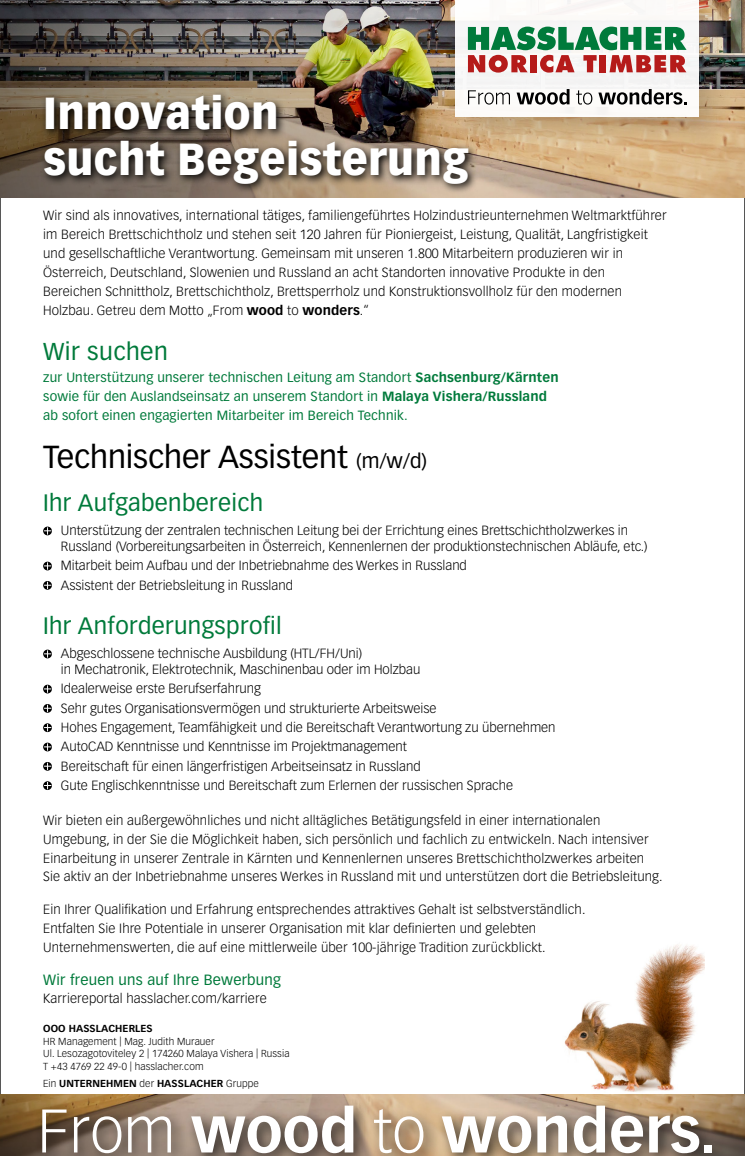
<style>
.page{position:relative;width:745px;height:1156px;background:#fff}
.page>*{position:absolute;margin:0;border:0;box-sizing:border-box;transform-origin:0 0}
.t1{font:900 44px/45.9px "Vectora LT Std";letter-spacing:.01em;color:#fff;scale:.94 1}
.t2{font:31.25px "Vectora LT Std";letter-spacing:-.005em;color:#000}
.t3{font:24px "Vectora LT Std";letter-spacing:.015em;color:#007a3b}
.t4{font:23.38px "Vectora LT Std";letter-spacing:.015em;color:#007a3b}
.t5{font:14.62px "Vectora LT Std";letter-spacing:.015em;color:#007a3b}
.t6{font:300 13.12px/19px "Vectora LT Std";letter-spacing:.01em;color:#000}
.t7{font:13.12px/19px "Vectora LT Std";letter-spacing:.015em;color:#007a3b}
.t8{font:300 10px/12.5px "Vectora LT Std";letter-spacing:.01em;color:#000}
.t9{font:700 10px "Vectora LT Std";letter-spacing:.01em;color:#000}
.s1{font-weight:700}
.s2{font-size:20px}
.s3{font-weight:300}
</style>
<div class="page">
<img style="left:564px;top:944px;width:140px;height:148px">
<img style="left:0;top:1094px;width:744px;height:61px">
<div style="left:35px;top:1097px;width:692px;height:58px;background:#000;opacity:.75"></div>
<svg style="left:42px;top:1109px;width:24px;height:43px"></svg>
<svg style="left:74px;top:1115px;width:47px;height:37px"></svg>
<svg style="left:128px;top:1115px;width:43px;height:37px"></svg>
<svg style="left:191px;top:1105px;width:162px;height:47px"></svg>
<svg style="left:374px;top:1108px;width:49px;height:44px"></svg>
<svg style="left:441px;top:1115px;width:90px;height:37px"></svg>
<svg style="left:537px;top:1115px;width:29px;height:37px"></svg>
<svg style="left:573px;top:1105px;width:31px;height:47px"></svg>
<svg style="left:610px;top:1115px;width:32px;height:37px"></svg>
<svg style="left:648px;top:1115px;width:50px;height:37px"></svg>
<div style="left:703px;top:1144px;width:8px;height:8px;background:#fff"></div>
<svg style="left:43px;top:526px;width:9px;height:9px"></svg>
<svg style="left:44px;top:527px;width:7px;height:7px"></svg>
<svg style="left:43px;top:561px;width:9px;height:9px"></svg>
<svg style="left:44px;top:562px;width:7px;height:7px"></svg>
<svg style="left:44px;top:581px;width:7px;height:8px"></svg>
<svg style="left:43px;top:649px;width:9px;height:9px"></svg>
<svg style="left:44px;top:650px;width:7px;height:7px"></svg>
<svg style="left:43px;top:684px;width:9px;height:9px"></svg>
<svg style="left:44px;top:685px;width:7px;height:7px"></svg>
<svg style="left:44px;top:704px;width:7px;height:8px"></svg>
<svg style="left:43px;top:723px;width:9px;height:9px"></svg>
<svg style="left:44px;top:724px;width:7px;height:7px"></svg>
<svg style="left:43px;top:742px;width:9px;height:9px"></svg>
<svg style="left:44px;top:743px;width:7px;height:7px"></svg>
<svg style="left:43px;top:761px;width:9px;height:9px"></svg>
<svg style="left:44px;top:762px;width:7px;height:7px"></svg>
<svg style="left:44px;top:781px;width:7px;height:8px"></svg>
<img style="left:486px;top:0;width:258px;height:198px">
<img style="left:0;top:0;width:486px;height:198px">
<svg style="left:40px;top:90px;width:439px;height:104px;background:#615346"></svg>
<div style="left:440px;top:0;width:294px;height:153px;background:#000;opacity:.2"></div>
<div style="left:455px;top:0;width:243px;height:117px;background:#faf8f7"></div>
<svg style="left:467px;top:27px;width:219px;height:46px"></svg>
<svg style="left:468px;top:90px;width:41px;height:15px"></svg>
<svg style="left:516px;top:89px;width:53px;height:16px"></svg>
<svg style="left:576px;top:90px;width:16px;height:15px"></svg>
<svg style="left:598px;top:89px;width:88px;height:16px"></svg>
<h1 class="t1" style="left:43px;top:90px;width:453px">Innovation<br>sucht Begeisterung</h1>
<p class="t6" style="left:43px;top:206px;width:624px">Wir sind als innovatives, international tätiges, familiengeführtes Holzindustrieunternehmen Weltmarktführer im Bereich Brettschichtholz und stehen seit 120 Jahren für Pioniergeist, Leistung, Qualität, Langfristigkeit und gesellschaftliche Verantwortung. Gemeinsam mit unseren 1.800 Mitarbeitern produzieren wir in Österreich, Deutschland, Slowenien und Russland an acht Standorten innovative Produkte in den Bereichen Schnittholz, Brettschichtholz, Brettsperrholz und Konstruktionsvollholz für den modernen Holzbau. Getreu dem Motto „From <span class="s1">wood</span> to <span class="s1">wonders</span>.“</p>
<h3 class="t3" style="left:43px;top:337px;width:126px">Wir suchen</h3>
<p class="t7" style="left:43px;top:368px;width:516px">zur Unterstützung unserer technischen Leitung am Standort <span class="s1">Sachsenburg/Kärnten </span>sowie für den Auslandseinsatz an unserem Standort in <span class="s1">Malaya Vishera/Russland </span>ab sofort einen engagierten Mitarbeiter im Bereich Technik.</p>
<h2 class="t2" style="left:43px;top:438px;width:385px">Technischer Assistent <span class="s2">(m/w/d)</span></h2>
<h3 class="t4" style="left:43px;top:488px;width:221px">Ihr Aufgabenbereich</h3>
<p class="t6" style="left:61px;top:523px;width:587px;line-height:15.8px">Unterstützung der zentralen technischen Leitung bei der Errichtung eines Brettschichtholzwerkes in<br>Russland (Vorbereitungsarbeiten in Österreich, Kennenlernen der produktionstechnischen Abläufe, etc.)</p>
<p class="t6" style="left:61px;top:556px;width:407px">Mitarbeit beim Aufbau und der Inbetriebnahme des Werkes in Russland<br>Assistent der Betriebsleitung in Russland</p>
<h3 class="t4" style="left:43px;top:611px;width:240px">Ihr Anforderungsprofil</h3>
<p class="t6" style="left:61px;top:646px;width:361px;line-height:15.8px">Abgeschlossene technische Ausbildung (HTL/FH/Uni)<br>in Mechatronik, Elektrotechnik, Maschinenbau oder im Holzbau</p>
<p class="t6" style="left:61px;top:679px;width:496px">Idealerweise erste Berufserfahrung<br>Sehr gutes Organisationsvermögen und strukturierte Arbeitsweise<br>Hohes Engagement, Teamfähigkeit und die Bereitschaft Verantwortung zu übernehmen AutoCAD Kenntnisse und Kenntnisse im Projektmanagement<br>Bereitschaft für einen längerfristigen Arbeitseinsatz in Russland<br>Gute Englischkenntnisse und Bereitschaft zum Erlernen der russischen Sprache</p>
<p class="t6" style="left:43px;top:810px;width:620px">Wir bieten ein außergewöhnliches und nicht alltägliches Betätigungsfeld in einer internationalen Umgebung, in der Sie die Möglichkeit haben, sich persönlich und fachlich zu entwickeln. Nach intensiver Einarbeitung in unserer Zentrale in Kärnten und Kennenlernen unseres Brettschichtholzwerkes arbeiten Sie aktiv an der Inbetriebnahme unseres Werkes in Russland mit und unterstützen dort die Betriebsleitung.</p>
<p class="t6" style="left:43px;top:899px;width:543px">Ein Ihrer Qualifikation und Erfahrung entsprechendes attraktives Gehalt ist selbstverständlich.<br>Entfalten Sie Ihre Potentiale in unserer Organisation mit klar definierten und gelebten<br>Unternehmenswerten, die auf eine mittlerweile über 100-jährige Tradition zurückblickt.</p>
<p class="t5" style="left:43px;top:970px;width:239px">Wir freuen uns auf Ihre Bewerbung</p>
<p class="t6" style="left:43px;top:989px;width:225px">Karriereportal hasslacher.com/karriere</p>
<p class="t9" style="left:43px;top:1022px;width:111px">OOO HASSLACHERLES</p>
<p class="t8" style="left:43px;top:1034px;width:248px">HR Management | Mag. Judith Murauer<br>Ul. Lesozagotoviteley 2 | 174260 Malaya Vishera | Russia<br>T +43 4769 22 49-0 | hasslacher.com</p>
<p class="t9" style="left:43px;top:1077px;width:217px"><span class="s3">Ein</span> UNTERNEHMEN <span class="s3">der</span> HASSLACHER <span class="s3">Gruppe</span></p>
</div>
